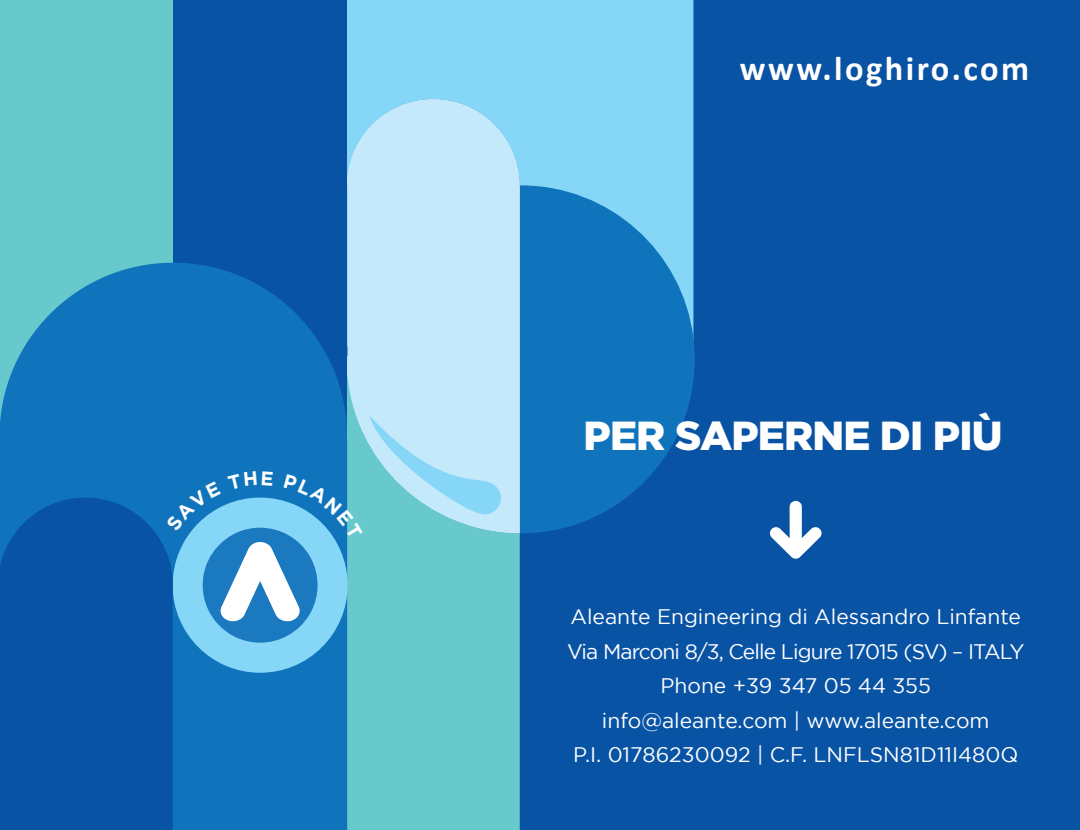
<style>
.page{position:relative;width:1080px;height:830px;background:#fff}
.page>*{position:absolute;margin:0;border:0;box-sizing:border-box;transform-origin:0 0}
.t1{font:900 40.5px "Gotham";letter-spacing:-.02em;color:#fff}
.t2{font:700 34.5px "Calibri";letter-spacing:.07em;color:#fff}
.t3{font:21px "Gotham";color:#fff}
.t4{font:21px "Gotham";letter-spacing:-.04em;color:#fff}
</style>
<div class="page">
<div style="left:0;top:0;width:173px;height:439px;background:#68c9cd"></div>
<div style="left:520px;top:0;width:560px;height:829px;background:#0953a5"></div>
<div style="left:347px;top:0;width:346px;height:185px;background:#86d6f7"></div>
<div style="left:347px;top:533px;width:173px;height:296px;background:#68c9cd"></div>
<div style="left:173px;top:0;width:174px;height:439px;background:#0953a5"></div>
<svg style="left:520px;top:185px;width:175px;height:348px;background:#1b7abf"></svg>
<svg style="left:0;top:262px;width:347px;height:567px;background:#1477bb"></svg>
<div style="left:173px;top:497px;width:175px;height:175px;background:#86d6f7;border-radius:50%"></div>
<div style="left:0;top:497px;width:173px;height:332px;background:#0953a5"></div>
<svg style="left:347px;top:99px;width:173px;height:434px;background:#afe2f0"></svg>
<svg style="left:348px;top:99px;width:172px;height:257px;background:#bee7f9"></svg>
<svg style="left:369px;top:415px;width:141px;height:103px;background:#a8e0f1"></svg>
<svg style="left:769px;top:500px;width:53px;height:58px"></svg>
<svg style="left:166px;top:471px;width:197px;height:171px"></svg>
<p class="t2" style="left:740px;top:44px;width:291px">www.loghiro.com</p>
<p class="t1" style="left:584px;top:412px;width:420px">PER SAPERNE DI PIÙ</p>
<p class="t3" style="left:570px;top:604px;width:452px">Aleante Engineering di Alessandro Linfante</p>
<p class="t4" style="left:567px;top:639px;width:459px">Via Marconi 8/3, Celle Ligure 17015 (SV) – ITALY</p>
<p class="t3" style="left:661px;top:673px;width:272px">Phone +39 347 05 44 355</p>
<p class="t3" style="left:602px;top:708px;width:389px">info@aleante.com | www.aleante.com</p>
<p class="t3" style="left:573px;top:742px;width:447px">P.I. 01786230092 | C.F. LNFLSN81D11I480Q</p>
</div>
